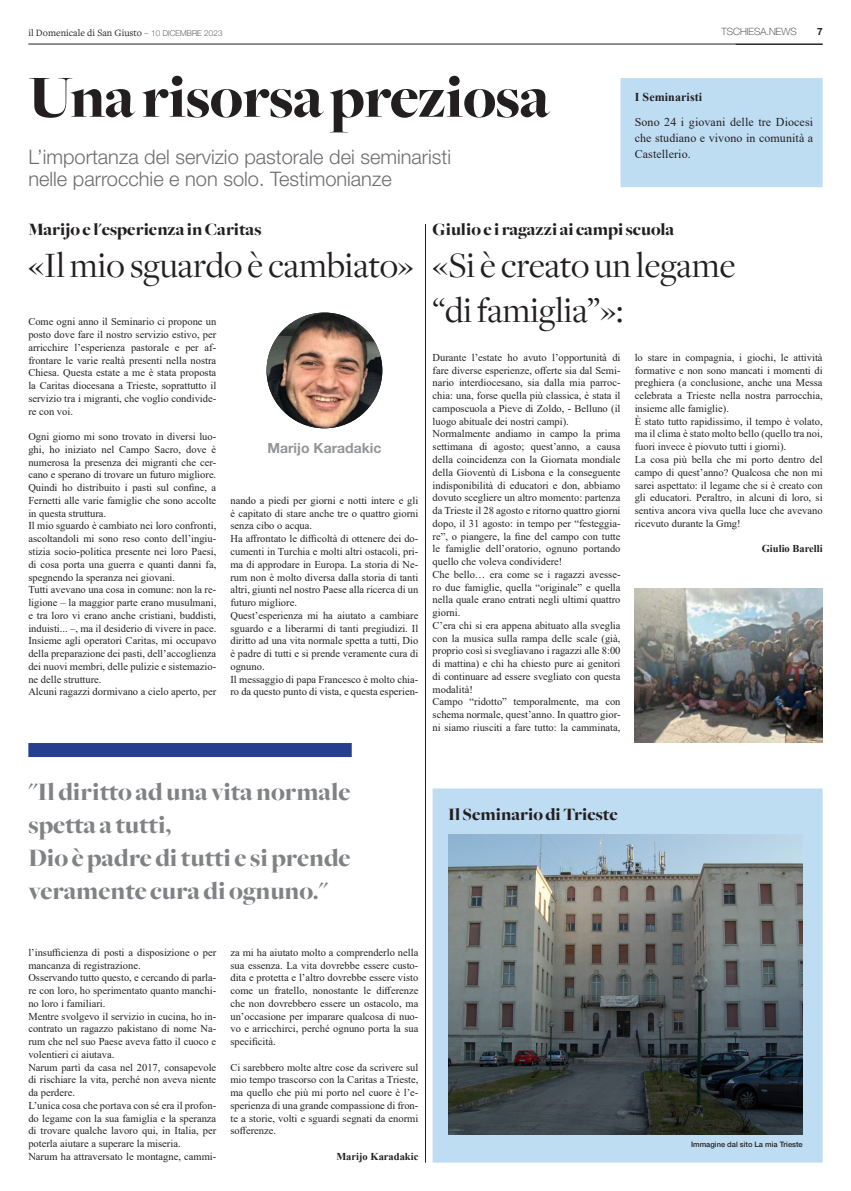
<style>
.page{position:relative;width:851px;height:1191px;background:#fff}
.page>*{position:absolute;margin:0;border:0;box-sizing:border-box;transform-origin:0 0}
.t1{font:900 62px "Freight Big";letter-spacing:-.01em;color:#231f20}
.t2{font:37px "Freight Disp";color:#231f20}
.t3{font:900 26px/33px "Freight Big";color:#808285}
.t4{font:300 20px "Helvetica Neue LT Std";color:#6c6d70}
.t5{font:900 18px "Freight Big";color:#231f20}
.t6{font:700 14px "Helvetica Neue LT Std";color:#939598}
.t7{font:12px/16px "Times New Roman";letter-spacing:.01em;color:#231f20;text-align:justify}
.t8{font:700 12px "Times New Roman";letter-spacing:.01em;color:#231f20}
.t9{font:10.5px/12.8px "Times New Roman";color:#231f20;text-align:justify}
.t10{font:700 10.5px "Times New Roman";color:#231f20}
.t11{font:10px "Freight Text Pro";color:#231f20}
.t12{font:100 10px "Helvetica Neue LT Std";color:#231f20}
.t13{font:700 10px "Helvetica Neue LT Std";color:#231f20}
.t14{font:500 7.5px "Helvetica Neue LT Std";color:#231f20}
.s1{font-family:"Helvetica Neue LT Std";font-weight:100;font-size:8px}
</style>
<div class="page">
<hr style="left:28px;top:44px;width:794px;height:1px;background:#231f20">
<div style="left:620px;top:78px;width:202px;height:109px;background:#beddf3"></div>
<img style="left:266px;top:312px;width:116px;height:116px;border-radius:58px">
<div style="left:28px;top:743px;width:323px;height:14px;background:#253f8e"></div>
<hr style="left:425px;top:224px;width:1px;height:938px;background:#231f20">
<img style="left:634px;top:588px;width:188px;height:154px">
<div style="left:432px;top:788px;width:390px;height:374px;background:#beddf3"></div>
<img style="left:448px;top:834px;width:354px;height:300px">
<p class="t11" style="left:28px;top:26px;width:196px">il Domenicale di San Giusto <span class="s1">– 10 DICEMBRE 2023</span></p>
<p class="t12" style="left:721px;top:26px;width:77px">TSCHIESA.NEWS</p>
<p class="t13" style="left:816px;top:26px;width:7px">7</p>
<p class="t1" style="left:28px;top:63px;width:522px">Una risorsa preziosa</p>
<p class="t4" style="left:28px;top:145px;width:424px">L’importanza del servizio pastorale dei seminaristi</p>
<p class="t4" style="left:28px;top:167px;width:365px">nelle parrocchie e non solo. Testimonianze</p>
<p class="t5" style="left:28px;top:219px;width:234px">Marijo e l'esperienza in Caritas</p>
<p class="t2" style="left:28px;top:245px;width:386px">«Il mio sguardo è cambiato»</p>
<p class="t9" style="left:28px;top:315px;width:189px">Come ogni anno il Seminario ci propone un posto dove fare il nostro servizio estivo, per arricchire l’esperienza pastorale e per af&shy;frontare le varie realtà presenti nella nostra Chiesa. Questa estate a me è stata proposta la Caritas diocesana a Trieste, soprattutto il servizio tra i migranti, che voglio condivide&shy;re con voi.</p>
<p class="t9" style="left:28px;top:430px;width:189px">Ogni giorno mi sono trovato in diversi luo&shy;ghi, ho iniziato nel Campo Sacro, dove è numerosa la presenza dei migranti che cer&shy;cano e sperano di trovare un futuro migliore.<br>Quindi ho distribuito i pasti sul confine, a Fernetti alle varie famiglie che sono accolte in questa struttura.</p>
<p class="t9" style="left:28px;top:519px;width:189px">Il mio sguardo è cambiato nei loro confronti, ascoltandoli mi sono reso conto dell’ingiu&shy;stizia socio-politica presente nei loro Paesi, di cosa porta una guerra e quanti danni fa, spegnendo la speranza nei giovani.</p>
<p class="t9" style="left:28px;top:583px;width:189px">Tutti avevano una cosa in comune: non la re&shy;ligione – la maggior parte erano musulmani, e tra loro vi erano anche cristiani, buddisti, induisti... –, ma il desiderio di vivere in pace.<br>Insieme agli operatori Caritas, mi occupavo della preparazione dei pasti, dell’accoglienza dei nuovi membri, delle pulizie e sistemazio&shy;ne delle strutture.</p>
<p class="t9" style="left:28px;top:685px;width:189px">Alcuni ragazzi dormivano a cielo aperto, per</p>
<p class="t8" style="left:634px;top:88px;width:69px">I Seminaristi</p>
<p class="t7" style="left:634px;top:113px;width:180px">Sono 24 i giovani delle tre Diocesi che studiano e vivono in comunità a Castellerio.</p>
<p class="t5" style="left:432px;top:219px;width:243px">Giulio e i ragazzi ai campi scuola</p>
<p class="t2" style="left:432px;top:245px;width:304px">«Si è creato un legame</p>
<p class="t2" style="left:432px;top:290px;width:192px">“di famiglia”»:</p>
<p class="t9" style="left:432px;top:351px;width:189px">Durante l’estate ho avuto l’opportunità di fare diverse esperienze, offerte sia dal Semi&shy;nario interdiocesano, sia dalla mia parroc&shy;chia: una, forse quella più classica, è stata il camposcuola a Pieve di Zoldo, - Belluno (il luogo abituale dei nostri campi).</p>
<p class="t9" style="left:432px;top:427px;width:189px">Normalmente andiamo in campo la prima settimana di agosto; quest’anno, a causa della coincidenza con la Giornata mondiale della Gioventù di Lisbona e la conseguente indisponibilità di educatori e don, abbiamo dovuto scegliere un altro momento: partenza da Trieste il 28 agosto e ritorno quattro giorni dopo, il 31 agosto: in tempo per “festeggia&shy;re”, o piangere, la fine del campo con tutte le famiglie dell’oratorio, ognuno portando quello che voleva condividere!</p>
<p class="t9" style="left:432px;top:567px;width:189px">Che bello… era come se i ragazzi avesse&shy;ro due famiglie, quella “originale” e quella nella quale erano entrati negli ultimi quattro giorni.</p>
<p class="t9" style="left:432px;top:618px;width:189px">C’era chi si era appena abituato alla sveglia con la musica sulla rampa delle scale (già, proprio così si svegliavano i ragazzi alle 8:00 di mattina) e chi ha chiesto pure ai genitori di continuare ad essere svegliato con questa modalità!</p>
<p class="t9" style="left:432px;top:695px;width:189px">Campo “ridotto” temporalmente, ma con schema normale, quest’anno. In quattro gior&shy;ni siamo riusciti a fare tutto: la camminata,</p>
<p class="t9" style="left:634px;top:351px;width:189px">lo stare in compagnia, i giochi, le attività formative e non sono mancati i momenti di preghiera (a conclusione, anche una Messa celebrata a Trieste nella nostra parrocchia, insieme alle famiglie).</p>
<p class="t9" style="left:634px;top:414px;width:189px">È stato tutto rapidissimo, il tempo è volato, ma il clima è stato molto bello (quello tra noi, fuori invece è piovuto tutti i giorni).</p>
<p class="t9" style="left:634px;top:453px;width:189px">La cosa più bella che mi porto dentro del campo di quest’anno? Qualcosa che non mi sarei aspettato: il legame che si è creato con gli educatori. Peraltro, in alcuni di loro, si sentiva ancora viva quella luce che avevano ricevuto durante la Gmg!</p>
<p class="t10" style="left:761px;top:541px;width:62px">Giulio Barelli</p>
<p class="t6" style="left:267px;top:439px;width:116px">Marijo Karadakic</p>
<p class="t9" style="left:230px;top:494px;width:189px">nando a piedi per giorni e notti intere e gli è capitato di stare anche tre o quattro giorni senza cibo o acqua.</p>
<p class="t9" style="left:230px;top:532px;width:189px">Ha affrontato le difficoltà di ottenere dei do&shy;cumenti in Turchia e molti altri ostacoli, pri&shy;ma di approdare in Europa. La storia di Ne&shy;rum non è molto diversa dalla storia di tanti altri, giunti nel nostro Paese alla ricerca di un futuro migliore.</p>
<p class="t9" style="left:230px;top:608px;width:189px">Quest’esperienza mi ha aiutato a cambiare sguardo e a liberarmi di tanti pregiudizi. Il diritto ad una vita normale spetta a tutti, Dio è padre di tutti e si prende veramente cura di ognuno.</p>
<p class="t9" style="left:230px;top:672px;width:189px">Il messaggio di papa Francesco è molto chia&shy;ro da questo punto di vista, e questa esperien-</p>
<h3 class="t3" style="left:28px;top:775px;width:324px">"Il diritto ad una vita normale spetta a tutti,<br>Dio è padre di tutti e si prende veramente cura di ognuno."</h3>
<p class="t9" style="left:28px;top:945px;width:189px">l’insufficienza di posti a disposizione o per mancanza di registrazione.</p>
<p class="t9" style="left:28px;top:971px;width:189px">Osservando tutto questo, e cercando di parla&shy;re con loro, ho sperimentato quanto manchi&shy;no loro i familiari.</p>
<p class="t9" style="left:28px;top:1009px;width:189px">Mentre svolgevo il servizio in cucina, ho in&shy;contrato un ragazzo pakistano di nome Na&shy;rum che nel suo Paese aveva fatto il cuoco e volentieri ci aiutava.</p>
<p class="t9" style="left:28px;top:1060px;width:189px">Narum partì da casa nel 2017, consapevole di rischiare la vita, perché non aveva niente da perdere.</p>
<p class="t9" style="left:28px;top:1098px;width:189px">L’unica cosa che portava con sé era il profon&shy;do legame con la sua famiglia e la speranza di trovare qualche lavoro qui, in Italia, per poterla aiutare a superare la miseria.</p>
<p class="t9" style="left:28px;top:1149px;width:189px">Narum ha attraversato le montagne, cammi-</p>
<p class="t9" style="left:230px;top:945px;width:189px">za mi ha aiutato molto a comprenderlo nella sua essenza. La vita dovrebbe essere custo&shy;dita e protetta e l’altro dovrebbe essere visto come un fratello, nonostante le differenze che non dovrebbero essere un ostacolo, ma un’occasione per imparare qualcosa di nuo&shy;vo e arricchirci, perché ognuno porta la sua specificità.</p>
<p class="t9" style="left:230px;top:1060px;width:189px">Ci sarebbero molte altre cose da scrivere sul mio tempo trascorso con la Caritas a Trieste, ma quello che più mi porto nel cuore è l’e&shy;sperienza di una grande compassione di fron&shy;te a storie, volti e sguardi segnati da enormi sofferenze.</p>
<p class="t10" style="left:336px;top:1148px;width:83px">Marijo Karadakic</p>
<p class="t5" style="left:448px;top:804px;width:171px">Il Seminario di Trieste</p>
<p class="t14" style="left:691px;top:1139px;width:113px">Immagine dal sito La mia Trieste</p>
</div>
